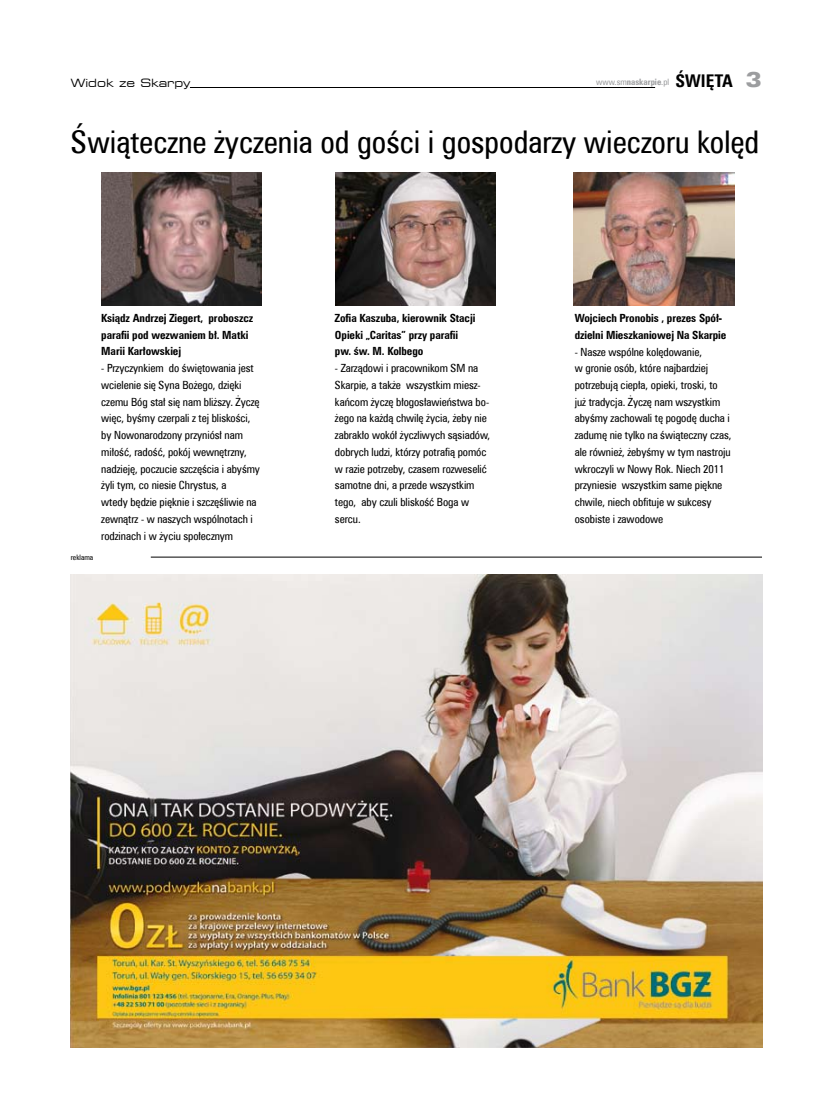
<style>
.page{position:relative;width:833px;height:1117px;background:#fff}
.page>*{position:absolute;margin:0;border:0;box-sizing:border-box;transform-origin:0 0}
.t1{font:31.25px "Zurich Cn EU";color:#000}
.t2{font:21.25px "Zurich Blk Ex EU";color:#9c9d9f}
.t3{font:11.25px/16.8px "Zurich Cn EU";letter-spacing:-.005em;color:#000}
.t4{font:700 11.25px/16.8px "Zurich Cn EU";letter-spacing:-.005em;color:#000}
.t5{font:expanded 11.25px "Square 721 BT";color:#000}
.t6{font:8.75px "Zurich Cn EU";color:#9c9d9f}
.t7{font:7.5px "Zurich Cn EU";color:#000}
.s1{font-weight:700}
.s2{font-weight:700;font-size:17.5px;color:#000}
</style>
<div class="page">
<hr style="left:190px;top:87px;width:465px;height:1px;background:#000">
<img style="left:71px;top:574px;width:691px;height:472px">
<hr style="left:151px;top:556px;width:611px;height:1px;background:#000">
<img style="left:101px;top:172px;width:160px;height:133px">
<img style="left:335px;top:172px;width:160px;height:133px">
<img style="left:574px;top:172px;width:160px;height:133px">
<p class="t5" style="left:71px;top:76px;width:121px">Widok ze Skarpy</p>
<p class="t6" style="left:596px;top:76px;width:114px">www.sm<span class="s1">naskarpie</span>.pl <span class="s2">święta</span></p>
<h2 class="t2" style="left:746px;top:67px;width:18px">3</h2>
<h1 class="t1" style="left:71px;top:122px;width:690px">Świąteczne życzenia od gości i gospodarzy wieczoru kolęd</h1>
<p class="t7" style="left:71px;top:552px;width:24px">reklama</p>
<p class="t4" style="left:101px;top:309px;width:153px">Ksiądz Andrzej Ziegert, proboszcz parafii pod wezwaniem bł. Matki<br>Marii Karłowskiej</p>
<p class="t3" style="left:101px;top:359px;width:160px">- Przyczynkiem do świętowania jest wcielenie się Syna Bożego, dzięki czemu Bóg stał się nam bliższy. Życzę więc, byśmy czerpali z tej bliskości, by Nowonarodzony przyniósł nam miłość, radość, pokój wewnętrzny, nadzieję, poczucie szczęścia i abyśmy żyli tym, co niesie Chrystus, a<br>wtedy będzie pięknie i szczęśliwie na zewnątrz - w naszych wspólnotach i rodzinach i w życiu społecznym</p>
<p class="t4" style="left:335px;top:309px;width:142px">Zofia Kaszuba, kierownik Stacji<br>Opieki „Caritas” przy parafii pw. św. M. Kolbego</p>
<p class="t3" style="left:335px;top:359px;width:157px">- Zarządowi i pracownikom SM na<br>Skarpie, a także wszystkim miesz&shy;kańcom życzę błogosławieństwa bo&shy;żego na każdą chwilę życia, żeby nie zabrakło wokół życzliwych sąsiadów, dobrych ludzi, którzy potrafią pomóc w razie potrzeby, czasem rozweselić samotne dni, a przede wszystkim tego, aby czuli bliskość Boga w sercu.</p>
<p class="t4" style="left:575px;top:309px;width:153px">Wojciech Pronobis , prezes Spół&shy;dzielni Mieszkaniowej Na Skarpie</p>
<p class="t3" style="left:575px;top:343px;width:158px">- Nasze wspólne kolędowanie,<br>w gronie osób, które najbardziej potrzebują ciepła, opieki, troski, to już tradycja. Życzę nam wszystkim abyśmy zachowali tę pogodę ducha i zadumę nie tylko na świąteczny czas, ale również, żebyśmy w tym nastroju wkroczyli w Nowy Rok. Niech 2011 przyniesie wszystkim same piękne chwile, niech obfituje w sukcesy osobiste i zawodowe</p>
</div>
